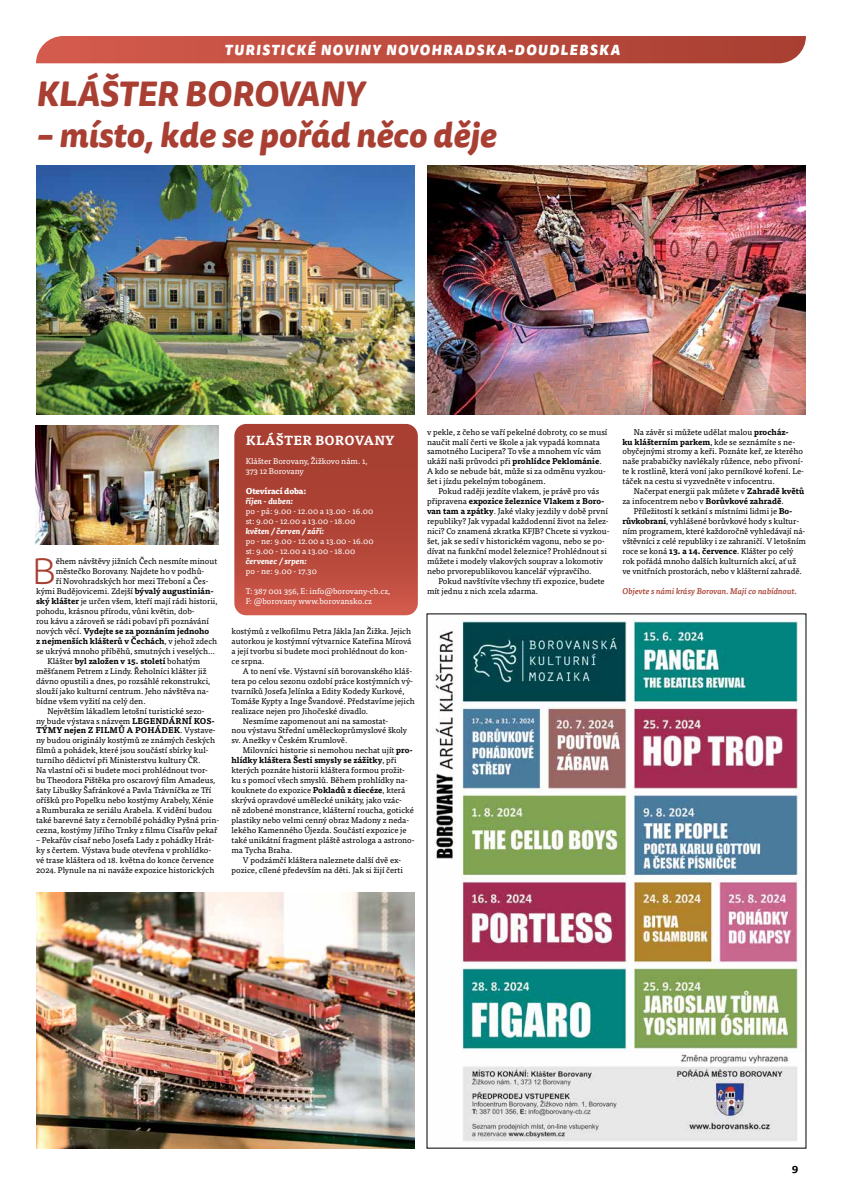
<style>
.page{position:relative;width:842px;height:1191px;background:#fff}
.page>*{position:absolute;margin:0;border:0;box-sizing:border-box;transform-origin:0 0}
.t1{font:300 37.2px "Tisa Sans Pro";color:#a83f32}
.t2{font:italic 800 34px "Tisa Sans Pro";color:#a83f32}
.t3{font:italic 900 14px "Tisa Sans Pro";letter-spacing:.1em;color:#fff}
.t4{font:700 13px "Tisa Pro";letter-spacing:.01em;color:#fff}
.t5{font:700 11px "Tisa Pro";color:#000}
.t6{font:8.3px/10px "Tisa Pro";color:#000}
.t7{font:8.3px/10px "Tisa Pro";color:#fff}
.t8{font:700 8.3px "Tisa Pro";color:#000}
.t9{font:italic 700 8.3px "Tisa Pro";color:#fff}
.t10{font:italic 500 8.3px "Tisa Pro";color:#a83f32}
.t11{font:800 8.3px "Tisa Pro";letter-spacing:-.02em;color:#fff}
.s1{font-weight:700}
.s2{font-weight:400}
</style>
<div class="page">
<svg style="left:36px;top:36px;width:770px;height:27px;background:#be4f42"></svg>
<img style="left:433px;top:615px;width:371px;height:527px">
<img style="left:36px;top:165px;width:379px;height:249px">
<img style="left:36px;top:893px;width:379px;height:255px">
<img style="left:427px;top:165px;width:379px;height:249px">
<img style="left:35px;top:425px;width:184px;height:119px">
<svg style="left:234px;top:424px;width:184px;height:191px;background:#b4493c"></svg>
<h3 class="t3" style="left:225px;top:38px;width:397px">TURISTICKÉ NOVINY NOVOHRADSKA-DOUDLEBSKA</h3>
<h2 class="t2" style="left:36px;top:68px;width:330px">KLÁŠTER BOROVANY</h2>
<h2 class="t2" style="left:36px;top:108px;width:462px">– místo, kde se pořád něco děje</h2>
<h1 class="t1" style="left:32px;top:547px;width:25px">B</h1>
<p class="t6" style="left:56px;top:555px;width:163px">ěhem návštěvy jižních Čech nesmíte minout</p>
<p class="t6" style="left:56px;top:565px;width:150px">městečko Borovany. Najdete ho v podhů-</p>
<p class="t6" style="left:56px;top:575px;width:154px">ří Novohradských hor mezi Třeboní a Čes-</p>
<p class="t6" style="left:36px;top:585px;width:179px">kými Budějovicemi. Zdejší <span class="s1">bývalý augustinián-</span></p>
<p class="t6" style="left:36px;top:595px;width:183px"><span class="s1">ský klášter</span> je určen všem, kteří mají rádi historii,</p>
<p class="t6" style="left:36px;top:605px;width:160px">pohodu, krásnou přírodu, vůni květin, dob-</p>
<p class="t6" style="left:36px;top:615px;width:175px">rou kávu a zároveň se rádi pobaví při poznávání</p>
<p class="t8" style="left:36px;top:624px;width:175px"><span class="s2">nových věcí.</span> Vydejte se za poznáním jednoho</p>
<p class="t8" style="left:36px;top:634px;width:183px">z nejmenších klášterů v Čechách<span class="s2">, v jehož zdech</span></p>
<p class="t6" style="left:36px;top:645px;width:181px">se ukrývá mnoho příběhů, smutných i veselých…</p>
<p class="t8" style="left:47px;top:654px;width:155px"><span class="s2">Klášter</span> byl založen v 15. století <span class="s2">bohatým</span></p>
<p class="t6" style="left:36px;top:665px;width:172px">měšťanem Petrem z Lindy. Řeholníci klášter již</p>
<p class="t6" style="left:36px;top:675px;width:176px">dávno opustili a dnes, po rozsáhlé rekonstrukci,</p>
<p class="t6" style="left:36px;top:685px;width:174px">slouží jako kulturní centrum. Jeho návštěva na-</p>
<p class="t6" style="left:36px;top:695px;width:111px">bídne všem vyžití na celý den.</p>
<p class="t6" style="left:47px;top:705px;width:159px">Největším lákadlem letošní turistické sezo-</p>
<p class="t6" style="left:36px;top:715px;width:180px">ny bude výstava s názvem <span class="s1">LEGENDÁRNÍ KOS-</span></p>
<p class="t8" style="left:36px;top:724px;width:181px">TÝMY nejen Z FILMŮ A POHÁDEK<span class="s2">. Vystave-</span></p>
<p class="t6" style="left:36px;top:735px;width:181px">ny budou originály kostýmů ze známých českých</p>
<p class="t6" style="left:36px;top:745px;width:174px">filmů a pohádek, které jsou součástí sbírky kul-</p>
<p class="t6" style="left:36px;top:755px;width:166px">turního dědictví při Ministerstvu kultury ČR.</p>
<p class="t6" style="left:36px;top:765px;width:174px">Na vlastní oči si budete moci prohlédnout tvor-</p>
<p class="t6" style="left:36px;top:775px;width:181px">bu Theodora Pištěka pro oscarový film Amadeus,</p>
<p class="t6" style="left:36px;top:785px;width:177px">šaty Libušky Šafránkové a Pavla Trávníčka ze Tří</p>
<p class="t6" style="left:36px;top:795px;width:179px">oříšků pro Popelku nebo kostýmy Arabely, Xénie</p>
<p class="t6" style="left:36px;top:804px;width:178px">a Rumburaka ze seriálu Arabela. K vidění budou</p>
<p class="t6" style="left:36px;top:814px;width:185px">také barevné šaty z černobílé pohádky Pyšná prin-</p>
<p class="t6" style="left:36px;top:824px;width:183px">cezna, kostýmy Jiřího Trnky z filmu Císařův pekař</p>
<p class="t6" style="left:36px;top:834px;width:180px">– Pekařův císař nebo Josefa Lady z pohádky Hrát&shy;ky s čertem. Výstava bude otevřena v prohlídko&shy;vé trase kláštera od 18. května do konce července 2024. Plynule na ni naváže expozice historických</p>
<h3 class="t4" style="left:246px;top:429px;width:150px">KLÁŠTER BOROVANY</h3>
<p class="t7" style="left:246px;top:456px;width:123px">Klášter Borovany, Žižkovo nám. 1,<br>373 12 Borovany</p>
<p class="t11" style="left:246px;top:484px;width:62px">Otevírací doba:</p>
<p class="t9" style="left:246px;top:494px;width:49px">říjen - duben:</p>
<p class="t7" style="left:246px;top:506px;width:129px">po - pá: 9.00 - 12.00 a 13.00 - 16.00 st: 9.00 - 12.00 a 13.00 - 18.00</p>
<p class="t9" style="left:246px;top:524px;width:80px">květen / červen / září:</p>
<p class="t7" style="left:246px;top:536px;width:129px">po - ne: 9.00 - 12.00 a 13.00 - 16.00 st: 9.00 - 12.00 a 13.00 - 18.00</p>
<p class="t9" style="left:246px;top:554px;width:62px">červenec / srpen:</p>
<p class="t7" style="left:246px;top:565px;width:73px">po - ne: 9.00 - 17.30</p>
<p class="t7" style="left:246px;top:585px;width:146px">T: 387 001 356, E: info@borovany-cb.cz,<br>F: @borovany www.borovansko.cz</p>
<p class="t6" style="left:231px;top:625px;width:181px">kostýmů z velkofilmu Petra Jákla Jan Žižka. Jejich autorkou je kostýmní výtvarnice Kateřina Mírová a její tvorbu si budete moci prohlédnout do kon&shy;ce srpna.</p>
<p class="t6" style="left:243px;top:665px;width:171px">A to není vše. Výstavní síň borovanského kláš-</p>
<p class="t6" style="left:231px;top:675px;width:183px">tera po celou sezonu ozdobí práce kostýmních vý-</p>
<p class="t6" style="left:231px;top:685px;width:175px">tvarníků Josefa Jelínka a Edity Kodedy Kurkové,</p>
<p class="t6" style="left:231px;top:695px;width:185px">Tomáše Kypty a Inge Švandové. Představíme jejich</p>
<p class="t6" style="left:231px;top:705px;width:138px">realizace nejen pro Jihočeské divadlo.</p>
<p class="t6" style="left:243px;top:715px;width:147px">Nesmíme zapomenout ani na samostat-</p>
<p class="t6" style="left:231px;top:725px;width:177px">nou výstavu Střední uměleckoprůmyslové školy</p>
<p class="t6" style="left:231px;top:735px;width:117px">sv. Anežky v Českém Krumlově.</p>
<p class="t6" style="left:243px;top:745px;width:171px">Milovníci historie si nemohou nechat ujít <span class="s1">pro-</span></p>
<p class="t8" style="left:231px;top:753px;width:167px">hlídky kláštera Šesti smysly se zážitky<span class="s2">, při</span></p>
<p class="t6" style="left:231px;top:765px;width:175px">kterých poznáte historii kláštera formou prožit-</p>
<p class="t6" style="left:231px;top:775px;width:178px">ku s pomocí všech smyslů. Během prohlídky na-</p>
<p class="t6" style="left:231px;top:785px;width:175px">kouknete do expozice <span class="s1">Pokladů z diecéze</span>, která</p>
<p class="t6" style="left:231px;top:795px;width:172px">skrývá opravdové umělecké unikáty, jako vzác-</p>
<p class="t6" style="left:231px;top:804px;width:184px">ně zdobené monstrance, klášterní roucha, gotické</p>
<p class="t6" style="left:231px;top:814px;width:179px">plastiky nebo velmi cenný obraz Madony z neda-</p>
<p class="t6" style="left:231px;top:824px;width:177px">lekého Kamenného Újezda. Součástí expozice je</p>
<p class="t6" style="left:231px;top:834px;width:185px">také unikátní fragment pláště astrologa a astrono-</p>
<p class="t6" style="left:231px;top:844px;width:62px">ma Tycha Braha.</p>
<p class="t6" style="left:243px;top:854px;width:160px">V podzámčí kláštera naleznete další dvě ex-</p>
<p class="t6" style="left:231px;top:864px;width:173px">pozice, cílené především na děti. Jak si žijí čerti</p>
<p class="t6" style="left:427px;top:426px;width:182px">v pekle, z čeho se vaří pekelné dobroty, co se musí naučit malí čerti ve škole a jak vypadá komnata samotného Lucipera? To vše a mnohem víc vám ukáží naši průvodci při <span class="s1">prohlídce Peklománie</span>.<br>A kdo se nebude bát, může si za odměnu vyzkou&shy;šet i jízdu pekelným tobogánem.</p>
<p class="t6" style="left:427px;top:486px;width:184px;text-indent:11px">Pokud raději jezdíte vlakem, je právě pro vás připravena <span class="s1">expozice železnice Vlakem z Boro&shy;van tam a zpátky</span>. Jaké vlaky jezdily v době první republiky? Jak vypadal každodenní život na želez&shy;nici? Co znamená zkratka KFJB? Chcete si vyzkou&shy;šet, jak se sedí v historickém vagonu, nebo se po&shy;dívat na funkční model železnice? Prohlédnout si můžete i modely vlakových souprav a lokomotiv nebo prvorepublikovou kancelář výpravčího.</p>
<p class="t6" style="left:427px;top:575px;width:179px;text-indent:11px">Pokud navštívíte všechny tři expozice, budete mít jednu z nich zcela zdarma.</p>
<p class="t6" style="left:622px;top:426px;width:183px;text-indent:11px">Na závěr si můžete udělat malou <span class="s1">procház-<br>ku klášterním parkem</span>, kde se seznámíte s ne&shy;obyčejnými stromy a keři. Poznáte keř, ze kterého naše prababičky navlékaly růžence, nebo přivoní&shy;te k rostlině, která voní jako perníkové koření. Le&shy;táček na cestu si vyzvedněte v infocentru.</p>
<p class="t6" style="left:622px;top:486px;width:183px;text-indent:11px">Načerpat energii pak můžete v <span class="s1">Zahradě květů </span>za infocentrem nebo v <span class="s1">Borůvkové zahradě</span>.</p>
<p class="t6" style="left:622px;top:506px;width:185px;text-indent:11px">Příležitostí k setkání s místními lidmi je <span class="s1">Bo&shy;růvkobraní</span>, vyhlášené borůvkové hody s kultur&shy;ním programem, které každoročně vyhledávají ná&shy;vštěvníci z celé republiky i ze zahraničí. V letošním roce se koná <span class="s1">13. a 14. července</span>. Klášter po celý rok pořádá mnoho dalších kulturních akcí, ať už ve vnitřních prostorách, nebo v klášterní zahradě.</p>
<p class="t10" style="left:622px;top:584px;width:176px">Objevte s námi krásy Borovan. Mají co nabídnout.</p>
<h3 class="t5" style="left:792px;top:1159px;width:8px">9</h3>
</div>
